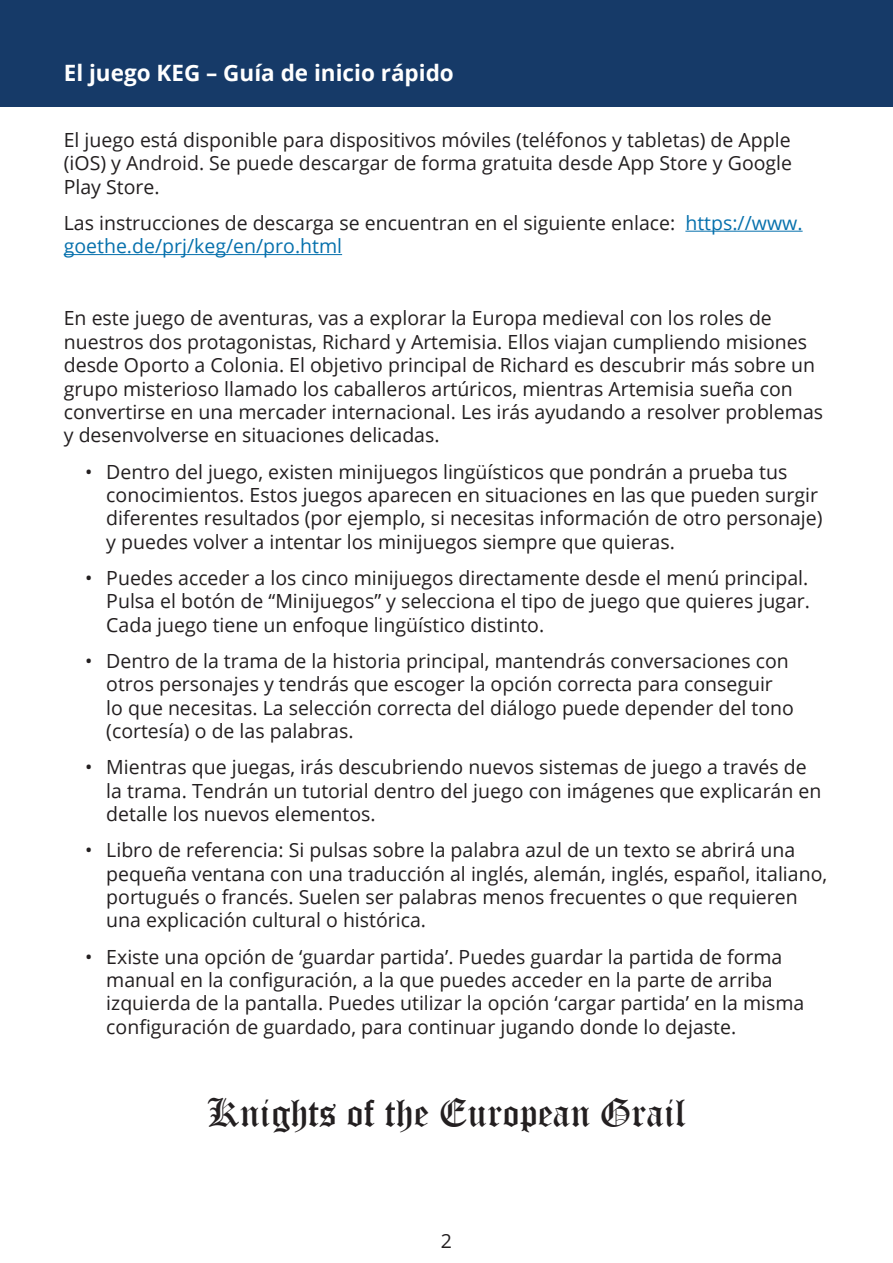
<style>
.page{position:relative;width:893px;height:1263px;background:#fff}
.page>*{position:absolute;margin:0;border:0;box-sizing:border-box;transform-origin:0 0}
.t1{font:39px "Old English Text";color:#231f20}
.t2{font:700 22.5px "Open Sans";color:#fff}
.t3{font:19.5px/23.4px "Open Sans";color:#231f20}
.s1{color:#0771ad}
</style>
<div class="page">
<div style="left:0;top:0;width:893px;height:106px;background:#163a68"></div>
<hr style="left:685px;top:231px;width:118px;height:1px;background:#0771ad">
<hr style="left:64px;top:254px;width:278px;height:1px;background:#0771ad">
<p class="t2" style="left:64px;top:57px;width:392px">El juego KEG – Guía de inicio rápido</p>
<p class="t3" style="left:64px;top:127px;width:730px;text-align:justify">El juego está disponible para dispositivos móviles (teléfonos y tabletas) de Apple (iOS) y Android. Se puede descargar de forma gratuita desde App Store y Google Play Store.</p>
<p class="t3" style="left:64px;top:210px;width:740px">Las instrucciones de descarga se encuentran en el siguiente enlace: <span class="s1">https://www. goethe.de/prj/keg/en/pro.html</span></p>
<p class="t3" style="left:64px;top:306px;width:761px">En este juego de aventuras, vas a explorar la Europa medieval con los roles de nuestros dos protagonistas, Richard y Artemisia. Ellos viajan cumpliendo misiones desde Oporto a Colonia. El objetivo principal de Richard es descubrir más sobre un grupo misterioso llamado los caballeros artúricos, mientras Artemisia sueña con convertirse en una mercader internacional. Les irás ayudando a resolver problemas y desenvolverse en situaciones delicadas.</p>
<p class="t3" style="left:106px;top:459px;width:718px;text-indent:-21px">• Dentro del juego, existen minijuegos lingüísticos que pondrán a prueba tus conocimientos. Estos juegos aparecen en situaciones en las que pueden surgir diferentes resultados (por ejemplo, si necesitas información de otro personaje) y puedes volver a intentar los minijuegos siempre que quieras.</p>
<p class="t3" style="left:106px;top:566px;width:705px;text-align:justify;text-indent:-21px">• Puedes acceder a los cinco minijuegos directamente desde el menú principal.<br>Pulsa el botón de “Minijuegos” y selecciona el tipo de juego que quieres jugar.<br>Cada juego tiene un enfoque lingüístico distinto.</p>
<p class="t3" style="left:106px;top:649px;width:689px;text-indent:-21px">• Dentro de la trama de la historia principal, mantendrás conversaciones con otros personajes y tendrás que escoger la opción correcta para conseguir lo que necesitas. La selección correcta del diálogo puede depender del tono (cortesía) o de las palabras.</p>
<p class="t3" style="left:106px;top:755px;width:717px;text-indent:-21px">• Mientras que juegas, irás descubriendo nuevos sistemas de juego a través de la trama. Tendrán un tutorial dentro del juego con imágenes que explicarán en detalle los nuevos elementos.</p>
<p class="t3" style="left:106px;top:838px;width:722px;text-indent:-21px">• Libro de referencia: Si pulsas sobre la palabra azul de un texto se abrirá una pequeña ventana con una traducción al inglés, alemán, inglés, español, italiano, portugués o francés. Suelen ser palabras menos frecuentes o que requieren una explicación cultural o histórica.</p>
<p class="t3" style="left:106px;top:944px;width:700px;text-indent:-21px">• Existe una opción de ‘guardar partida’. Puedes guardar la partida de forma manual en la configuración, a la que puedes acceder en la parte de arriba izquierda de la pantalla. Puedes utilizar la opción ‘cargar partida’ en la misma configuración de guardado, para continuar jugando donde lo dejaste.</p>
<h1 class="t1" style="left:207px;top:1088px;width:481px">Knights of the European Grail</h1>
<p class="t3" style="left:441px;top:1229px;width:13px">2</p>
</div>
